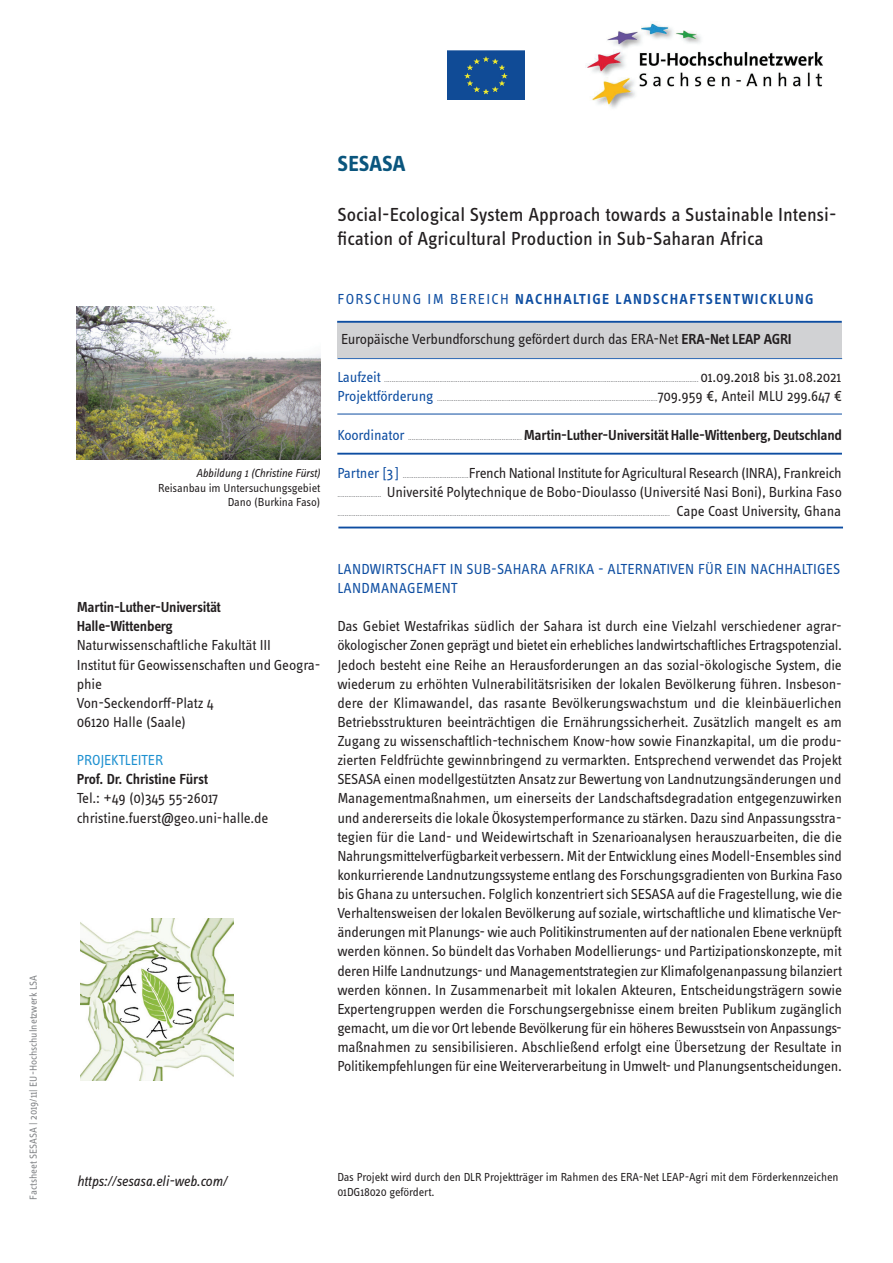
<style>
.page{position:relative;width:893px;height:1263px;background:#fff}
.page>*{position:absolute;margin:0;border:0;box-sizing:border-box;transform-origin:0 0}
.t1{font:700 22.5px "Info OT Text";letter-spacing:-.01em;color:#0a557d}
.t2{font:19.5px/23.4px "Info OT Text";color:#231f20}
.t3{font:15px/19px "Info OT Text";letter-spacing:-.02em;color:#231f20}
.t4{font:15px "Info OT Text";letter-spacing:.085em;color:#0d4da1}
.t5{font:600 15px/19.2px "Info OT Text";letter-spacing:-.02em;color:#231f20}
.t6{font:italic 15px "Info OT Text";letter-spacing:-.015em;color:#231f20}
.t7{font:600 15px "Info OT Text";letter-spacing:.09em;color:#0d4da1}
.t8{font:15px "Info OT Text";letter-spacing:-.01em;color:#1d90d0}
.t9{font:12px/14.4px "Info OT Text";letter-spacing:-.01em;color:#231f20}
.t10{font:italic 12px "Info OT Text";letter-spacing:-.01em;color:#231f20}
.t11{font:10.5px "Info OT Text";letter-spacing:-.005em;color:#808285}
.t12{font:7.5px "Info OT Text";color:#6c6d70}
.s1{font-weight:600}
.s2{font-size:15px;color:#0d4da1}
.s3{font-size:15px;color:#231f20}
.s4{font-weight:600;font-size:15px;color:#231f20}
.s5{color:#0d4da1}
.s6{font-size:7.5px;color:#6c6d70}
</style>
<div class="page">
<img style="left:448px;top:50px;width:76px;height:50px">
<img style="left:587px;top:23px;width:236px;height:85px">
<div style="left:337px;top:322px;width:505px;height:36px;background:#d1d2d4"></div>
<hr style="left:337px;top:414px;width:505px;height:1px;background:#0d4da1">
<hr style="left:337px;top:453px;width:505px;height:2px;background:#0d4da1">
<hr style="left:337px;top:358px;width:505px;height:1px;background:#2865b1">
<hr style="left:337px;top:321px;width:505px;height:2px;background:#0d4da1">
<hr style="left:338px;top:527px;width:505px;height:1px;background:#0d4da1">
<img style="left:77px;top:306px;width:243px;height:153px">
<img style="left:80px;top:918px;width:153px;height:162px">
<p class="t11" style="left:27px;top:1199px;width:226px;rotate:-90deg">Factsheet SESASA | 2019/11| EU-Hochschulnetzwerk LSA</p>
<h1 class="t1" style="left:337px;top:149px;width:69px">SESASA</h1>
<h2 class="t2" style="left:337px;top:203px;width:500px">Social-Ecological System Approach towards a Sustainable Intensi&shy;fication of Agricultural Production in Sub-Saharan Africa</h2>
<p class="t10" style="left:196px;top:466px;width:126px">Abbildung 1 (Christine Fürst)</p>
<p class="t9" style="left:158px;top:480px;width:164px;text-align:right">Reisanbau im Untersuchungsgebiet<br>Dano (Burkina Faso)</p>
<p class="t5" style="left:77px;top:597px;width:146px">Martin-Luther-Universität<br>Halle-Wittenberg</p>
<p class="t3" style="left:77px;top:635px;width:245px">Naturwissenschaftliche Fakultät III<br>Institut für Geowissenschaften und Geogra&shy;phie<br>Von-Seckendorff-Platz 4<br>06120 Halle (Saale)</p>
<p class="t8" style="left:77px;top:751px;width:88px">PROJEKTLEITER</p>
<p class="t5" style="left:77px;top:769px;width:133px">Prof. Dr. Christine Fürst</p>
<p class="t3" style="left:77px;top:788px;width:193px">Tel.: +49 (0)345 55-26017 christine.fuerst@geo.uni-halle.de</p>
<p class="t4" style="left:337px;top:289px;width:188px">FORSCHUNG IM BEREICH <span class="s1">nachhal</span></p>
<p class="t7" style="left:579px;top:289px;width:17px">tige</p>
<p class="t7" style="left:616px;top:289px;width:18px">Land</p>
<p class="t7" style="left:653px;top:289px;width:18px">schaf</p>
<p class="t7" style="left:698px;top:289px;width:90px">tsentwicklung</p>
<p class="t3" style="left:341px;top:329px;width:452px">Europäische Verbundforschung gefördert durch das ERA-Net <span class="s1">ERA-Net LEAP AGRI</span></p>
<p class="t12" style="left:337px;top:375px;width:506px"><span class="s2">Laufzeit</span> ........................................................................................................................................................................... <span class="s3">01.09.2018 bis 31.08.2021</span></p>
<p class="t12" style="left:337px;top:394px;width:506px"><span class="s2">Projektförderung</span> ........................................................................................................................<span class="s3">709.959 €, Anteil MLU 299.647 €</span></p>
<p class="t12" style="left:337px;top:433px;width:506px"><span class="s2">Koordinator</span> .............................................................. <span class="s4">Martin-Luther-Universität Halle-Wittenberg, Deutschland</span></p>
<p class="t3" style="left:337px;top:463px;width:506px"><span class="s5">Partner [3]</span> <span class="s6">....................................</span>French National Institute for Agricultural Research (INRA), Frankreich <span class="s6">........................</span> Université Polytechnique de Bobo-Dioulasso (Université Nasi Boni), Burkina Faso</p>
<p class="t12" style="left:337px;top:509px;width:506px">..................................................................................................................................................................................... <span class="s3">Cape Coast University, Ghana</span></p>
<p class="t4" style="left:337px;top:560px;width:53px">Landwirtschaft</p>
<p class="t4" style="left:450px;top:560px;width:64px">in Sub-Sahara</p>
<p class="t4" style="left:550px;top:560px;width:17px">Afrika</p>
<p class="t4" style="left:598px;top:560px;width:26px">- Alternativen</p>
<p class="t4" style="left:698px;top:560px;width:61px">für ein nachhaltiges</p>
<p class="t4" style="left:337px;top:579px;width:16px">Landmanagement</p>
<p class="t3" style="left:337px;top:616px;width:506px;text-align:justify">Das Gebiet Westafrikas südlich der Sahara ist durch eine Vielzahl verschiedener agrar&shy;ökologischer Zonen geprägt und bietet ein erhebliches landwirtschaftliches Ertragspotenzial.<br>Jedoch besteht eine Reihe an Herausforderungen an das sozial-ökologische System, die wiederum zu erhöhten Vulnerabilitätsrisiken der lokalen Bevölkerung führen. Insbeson&shy;dere der Klimawandel, das rasante Bevölkerungswachstum und die kleinbäuerlichen Betriebsstrukturen beeinträchtigen die Ernährungssicherheit. Zusätzlich mangelt es am Zugang zu wissenschaftlich-technischem Know-how sowie Finanzkapital, um die produ&shy;zierten Feldfrüchte gewinnbringend zu vermarkten. Entsprechend verwendet das Projekt SESASA einen modellgestützten Ansatz zur Bewertung von Landnutzungsänderungen und Managementmaßnahmen, um einerseits der Landschaftsdegradation entgegenzuwirken und andererseits die lokale Ökosystemperformance zu stärken. Dazu sind Anpassungsstra&shy;tegien für die Land- und Weidewirtschaft in Szenarioanalysen herauszuarbeiten, die die Nahrungsmittelverfügbarkeit verbessern. Mit der Entwicklung eines Modell-Ensembles sind konkurrierende Landnutzungssysteme entlang des Forschungsgradienten von Burkina Faso bis Ghana zu untersuchen. Folglich konzentriert sich SESASA auf die Fragestellung, wie die Verhaltensweisen der lokalen Bevölkerung auf soziale, wirtschaftliche und klimatische Ver&shy;änderungen mit Planungs- wie auch Politikinstrumenten auf der nationalen Ebene verknüpft werden können. So bündelt das Vorhaben Modellierungs- und Partizipationskonzepte, mit deren Hilfe Landnutzungs- und Managementstrategien zur Klimafolgenanpassung bilanziert werden können. In Zusammenarbeit mit lokalen Akteuren, Entscheidungsträgern sowie Expertengruppen werden die Forschungsergebnisse einem breiten Publikum zugänglich gemacht, um die vor Ort lebende Bevölkerung für ein höheres Bewusstsein von Anpassungs&shy;maßnahmen zu sensibilisieren. Abschließend erfolgt eine Ü bersetzung der Resultate in Politikempfehlungen für eine Weiterverarbeitung in Umwelt- und Planungsentscheidungen.</p>
<p class="t6" style="left:77px;top:1172px;width:152px">https://sesasa.eli-web.com/</p>
<p class="t9" style="left:337px;top:1170px;width:503px">Das Projekt wird durch den DLR Projektträger im Rahmen des ERA-Net LEAP-Agri mit dem Förderkennzeichen<br>01DG18020 gefördert.</p>
</div>
